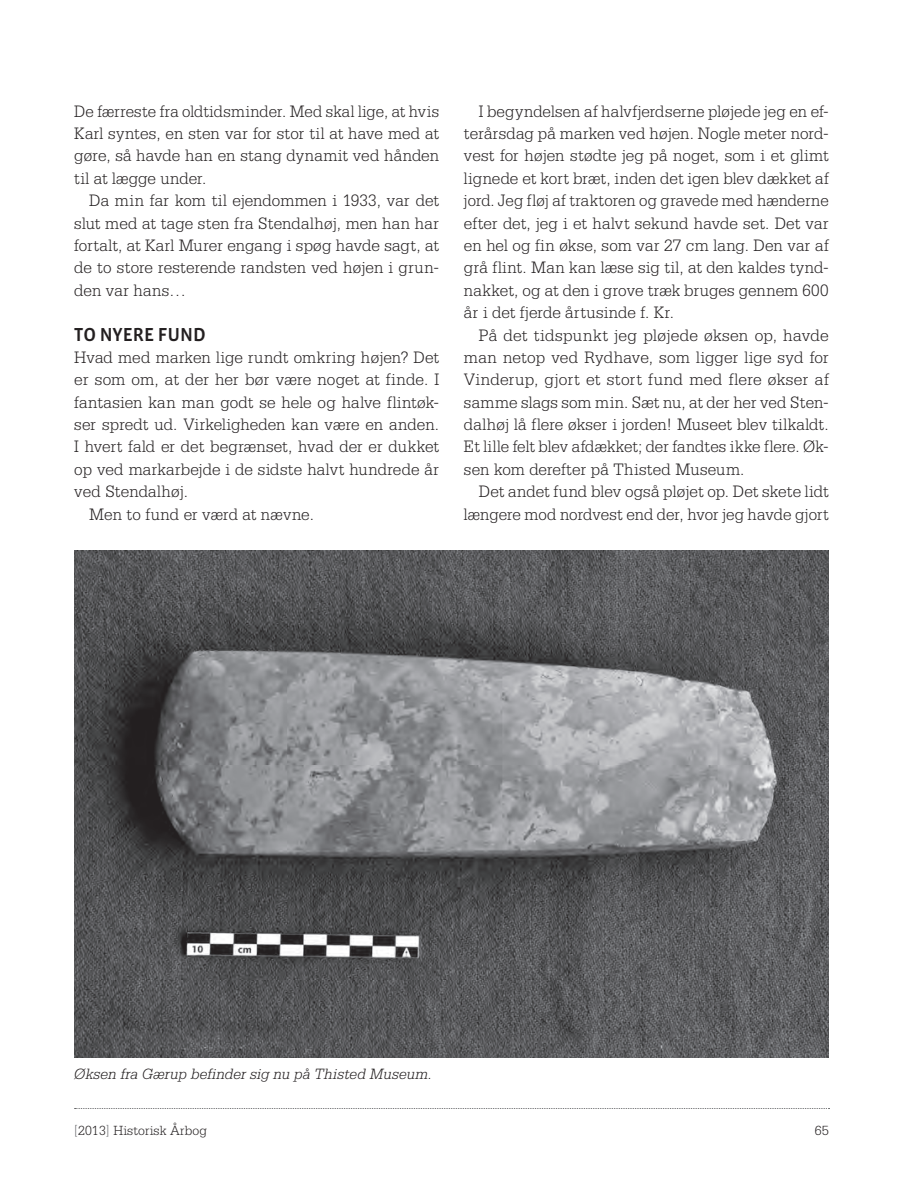
<style>
.page{position:relative;width:918px;height:1192px;background:#fff}
.page>*{position:absolute;margin:0;border:0;box-sizing:border-box;transform-origin:0 0}
.t1{font:500 19.25px "Vista Sans OT";color:#231f20}
.t2{font:300 17.5px/22.4px "Serifa";color:#231f20;text-align:justify}
.t3{font:300 17.5px/22.4px "Serifa";color:#231f20;text-align:justify;scale:.96 1}
.t4{font:300 17.5px/22.4px "Serifa";color:#231f20;text-align:justify;scale:.95 1}
.t5{font:italic 300 15.75px "Serifa";letter-spacing:.015em;color:#231f20}
.t6{font:300 14px "Serifa";letter-spacing:.01em;color:#231f20}
.s1{color:#6c6d70}
</style>
<div class="page">
<svg style="left:75px;top:1108px;width:754px;height:1px"></svg>
<img style="left:74px;top:550px;width:754px;height:506px">
<p class="t4" style="left:74px;top:99px;width:385px">De færreste fra oldtidsminder. Med skal lige, at hvis Karl syntes, en sten var for stor til at have med at gøre, så havde han en stang dynamit ved hånden til at lægge under.</p>
<p class="t2" style="left:74px;top:189px;width:366px;text-indent:15px">Da min far kom til ejendommen i 1933, var det slut med at tage sten fra Stendalhøj, men han har fortalt, at Karl Murer engang i spøg havde sagt, at de to store resterende randsten ved højen i grun&shy;den var hans…</p>
<p class="t1" style="left:74px;top:324px;width:37px">TO NYERE</p>
<p class="t1" style="left:158px;top:324px;width:35px">FUND</p>
<p class="t2" style="left:74px;top:346px;width:366px">Hvad med marken lige rundt omkring højen? Det</p>
<p class="t2" style="left:74px;top:368px;width:366px">er som om, at der her bør være noget at finde. I</p>
<p class="t2" style="left:74px;top:390px;width:366px">fantasien kan man godt se hele og halve flintøk-</p>
<p class="t2" style="left:74px;top:413px;width:366px">ser spredt ud. Virkeligheden kan være en anden.</p>
<p class="t2" style="left:74px;top:435px;width:366px">I hvert fald er det begrænset, hvad der er dukket</p>
<p class="t2" style="left:74px;top:457px;width:366px">op ved markarbejde i de sidste halvt hundrede år</p>
<p class="t2" style="left:74px;top:480px;width:115px">ved Stendalhøj.</p>
<p class="t2" style="left:89px;top:502px;width:226px">Men to fund er værd at nævne.</p>
<p class="t3" style="left:464px;top:99px;width:381px;text-indent:15px">I begyndelsen af halvfjerdserne pløjede jeg en ef&shy;terårsdag på marken ved højen. Nogle meter nord&shy;vest for højen stødte jeg på noget, som i et glimt lignede et kort bræt, inden det igen blev dækket af jord. Jeg fløj af traktoren og gravede med hænderne efter det, jeg i et halvt sekund havde set. Det var en hel og fin økse, som var 27 cm lang. Den var af grå flint. Man kan læse sig til, at den kaldes tynd&shy;nakket, og at den i grove træk bruges gennem 600 år i det fjerde årtusinde f. Kr.</p>
<p class="t2" style="left:464px;top:323px;width:366px;text-indent:15px">På det tidspunkt jeg pløjede øksen op, havde man netop ved Rydhave, som ligger lige syd for Vinderup, gjort et stort fund med flere økser af samme slags som min. Sæt nu, at der her ved Sten&shy;dalhøj lå flere økser i jorden! Museet blev tilkaldt.<br>Et lille felt blev afdækket; der fandtes ikke flere. Øk&shy;sen kom derefter på Thisted Museum.</p>
<p class="t2" style="left:464px;top:480px;width:366px;text-align:right">Det andet fund blev også pløjet op. Det skete lidt længere mod nordvest end der, hvor jeg havde gjort</p>
<p class="t5" style="left:74px;top:1065px;width:359px">Øksen fra Gærup befinder sig nu på Thisted Museum.</p>
<p class="t6" style="left:74px;top:1122px;width:134px"><span class="s1">[</span>2013<span class="s1">]</span> Historisk Årbog</p>
<p class="t6" style="left:814px;top:1122px;width:15px">65</p>
</div>
